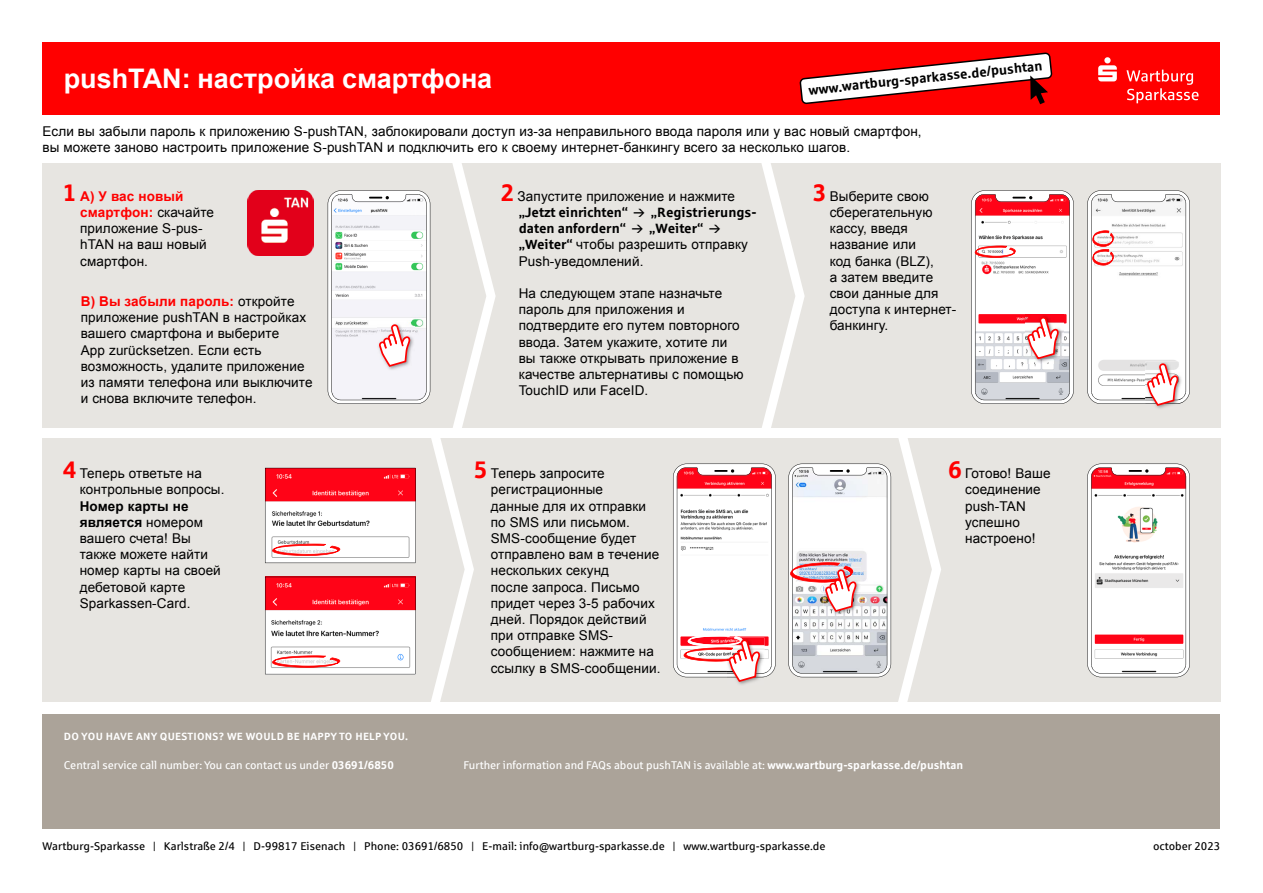
<style>
.page{position:relative;width:1263px;height:893px;background:#fff}
.page>*{position:absolute;margin:0;border:0;box-sizing:border-box;transform-origin:0 0}
.t1{font:700 27px "Arial";color:#fff}
.t2{font:13.5px/16.2px "Arial";letter-spacing:.01em;color:#000}
.t3{font:700 13.5px "Sparkasse Rg";color:#000}
.t4{font:11.25px "Sparkasse Rg";color:#fff}
.t5{font:11.25px "Sparkasse Rg";color:#000}
.t6{font:700 10.5px "Sparkasse Rg";letter-spacing:.025em;color:#fff}
.s1{font-family:"Sparkasse Rg";font-weight:700;font-size:24px;color:#f00}
.s2{font-weight:700;color:#f00}
.s3{font-weight:700}
.s4{font-family:"Sparkasse Rg";font-weight:700}
</style>
<div class="page">
<div style="left:43px;top:164px;width:1178px;height:538px;background:#e7e5e1"></div>
<div style="left:28px;top:428px;width:1207px;height:9px;background:#fff"></div>
<div style="left:43px;top:43px;width:1177px;height:72px;background:#f00"></div>
<svg style="left:1087px;top:464px;width:103px;height:213px"></svg>
<img style="left:738px;top:682px;width:13px;height:3px">
<svg style="left:673px;top:464px;width:103px;height:218px"></svg>
<svg style="left:788px;top:464px;width:103px;height:213px"></svg>
<svg style="left:971px;top:190px;width:103px;height:214px"></svg>
<svg style="left:761px;top:163px;width:44px;height:265px"></svg>
<svg style="left:897px;top:437px;width:44px;height:265px"></svg>
<svg style="left:265px;top:163px;width:231px;height:539px"></svg>
<img style="left:248px;top:190px;width:65px;height:65px">
<img style="left:1156px;top:406px;width:11px;height:3px">
<svg style="left:1087px;top:190px;width:103px;height:216px"></svg>
<svg style="left:799px;top:52px;width:253px;height:52px"></svg>
<svg style="left:1098px;top:57px;width:19px;height:24px"></svg>
<svg style="left:1126px;top:70px;width:72px;height:33px"></svg>
<div style="left:43px;top:714px;width:1177px;height:115px;background:#aba399"></div>
<h1 class="t1" style="left:64px;top:61px;width:430px">pushTAN: настройка смартфона</h1>
<p class="t3" style="left:808px;top:81px;width:237px;rotate:-6deg">www.wartburg-sparkasse.de/pushtan</p>
<p class="t2" style="left:43px;top:123px;width:881px">Если вы забыли пароль к приложению S-pushTAN, заблокировали доступ из-за неправильного ввода пароля или у вас новый смартфон, вы можете заново настроить приложение S-pushTAN и подключить его к своему интернет-банкингу всего за несколько шагов.</p>
<p class="t2" style="left:80px;top:188px;width:135px;text-indent:-17px"><span class="s1">1</span> <span class="s2">A) У вас новый смартфон:</span> скачайте приложение S-pus&shy;hTAN на ваш новый смартфон.</p>
<p class="t2" style="left:81px;top:293px;width:233px"><span class="s2">B) Вы забыли пароль:</span> откройте приложение pushTAN в настройках вашего смартфона и выберите<br>App zurücksetzen. Если есть возможность, удалите приложение из памяти телефона или выключите и снова включите телефон.</p>
<p class="t2" style="left:80px;top:465px;width:146px;text-indent:-17px"><span class="s1">4</span> Теперь ответьте на контрольные вопросы.</p>
<p class="t2" style="left:80px;top:498px;width:143px"><span class="s3">Номер карты не является</span> номером вашего счета! Вы также можете найти номер карты на своей дебетовой карте<br>Sparkassen-Card.</p>
<p class="t2" style="left:501px;top:188px;width:236px"><span class="s1">2</span> Запустите приложение и нажмите</p>
<p class="t3" style="left:519px;top:204px;width:111px">„Jetzt einrichten“</p>
<p class="t3" style="left:651px;top:204px;width:107px">„Registrierungs-</p>
<p class="t3" style="left:519px;top:220px;width:109px">daten anfordern“</p>
<p class="t3" style="left:649px;top:220px;width:56px">„Weiter“</p>
<p class="t2" style="left:519px;top:237px;width:231px"><span class="s4">„Weiter“</span> чтобы разрешить отправку<br>Push-уведомлений.</p>
<p class="t2" style="left:519px;top:285px;width:227px">На следующем этапе назначьте пароль для приложения и подтвердите его путем повторного ввода. Затем укажите, хотите ли вы также открывать приложение в качестве альтернативы с помощью<br>TouchID или FaceID.</p>
<p class="t2" style="left:830px;top:188px;width:128px;text-indent:-17px"><span class="s1">3</span> Выберите свою сберегательную кассу, введя название или<br>код банка (BLZ),<br>а затем введите свои данные для доступа к интернет&shy;банкингу.</p>
<p class="t2" style="left:491px;top:465px;width:171px;text-indent:-17px"><span class="s1">5</span> Теперь запросите регистрационные<br>данные для их отправки по SMS или письмом.<br>SMS-сообщение будет отправлено вам в течение нескольких секунд<br>после запроса. Письмо придет через 3-5 рабочих дней. Порядок действий при отправке SMS&shy;сообщением: нажмите на ссылку в SMS-сообщении.</p>
<p class="t2" style="left:965px;top:465px;width:87px;text-indent:-17px"><span class="s1">6</span> Готово! Ваше соединение push-TAN успешно настроено!</p>
<p class="t6" style="left:64px;top:730px;width:346px">DO YOU HAVE ANY QUESTIONS? WE WOULD BE HAPPY TO HELP YOU.</p>
<p class="t4" style="left:64px;top:758px;width:332px">Central service call number: You can contact us under <span class="s3">03691/6850</span></p>
<p class="t4" style="left:463px;top:758px;width:501px">Further information and FAQs about pushTAN is available at: <span class="s3">www.wartburg-sparkasse.de/pushtan</span></p>
<p class="t5" style="left:43px;top:839px;width:784px">Wartburg-Sparkasse | Karlstraße 2/4 | D-99817 Eisenach | Phone: 03691/6850 | E-mail: info@wartburg-sparkasse.de | www.wartburg-sparkasse.de</p>
<p class="t5" style="left:1153px;top:839px;width:69px">october 2023</p>
</div>
